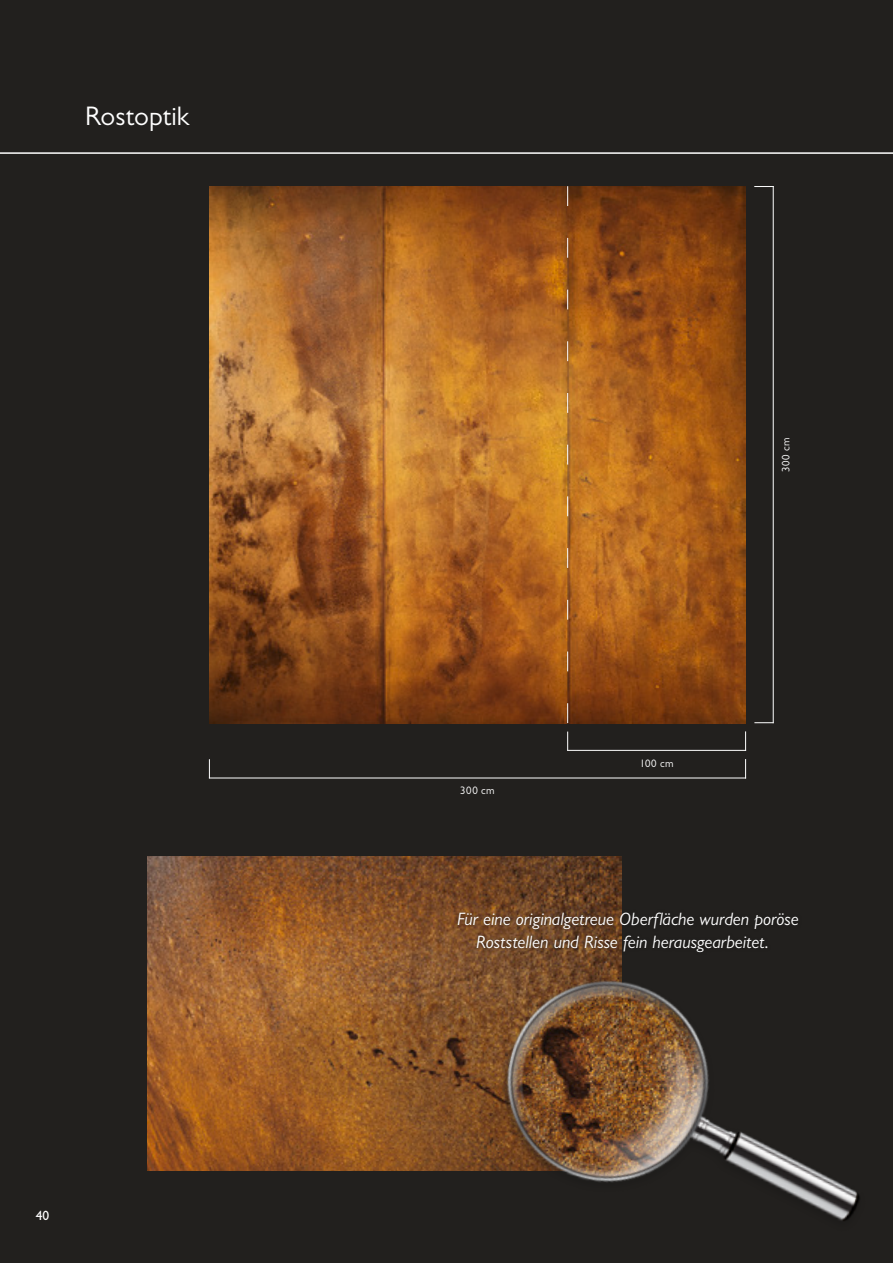
<style>
.page{position:relative;width:893px;height:1263px;background:#22201e}
.page>*{position:absolute;margin:0;border:0;box-sizing:border-box;transform-origin:0 0}
.Produktgruppe_-_weis{font:27px "Gill Sans MT Pro";color:#fff}
.t1{font:italic 18px "Gill Sans MT Pro";color:#fff}
.t2{font:500 13.5px "Gill Sans MT Pro";color:#fff}
.t3{font:10.8px "Gill Sans MT Pro";letter-spacing:.045em;color:#fff}
</style>
<div class="page">
<img style="left:209px;top:186px;width:537px;height:537px">
<img style="left:147px;top:857px;width:475px;height:314px">
<div style="left:454px;top:909px;width:348px;height:45px;background:#1a1918;opacity:.75"></div>
<svg style="left:567px;top:186px;width:1px;height:537px"></svg>
<svg style="left:567px;top:731px;width:1px;height:20px"></svg>
<hr style="left:568px;top:750px;width:178px;height:1px;background:#fff">
<svg style="left:745px;top:732px;width:1px;height:18px"></svg>
<svg style="left:209px;top:759px;width:1px;height:19px"></svg>
<hr style="left:209px;top:778px;width:537px;height:1px;background:#fff">
<svg style="left:745px;top:759px;width:1px;height:19px"></svg>
<svg style="left:754px;top:722px;width:19px;height:1px"></svg>
<hr style="left:773px;top:187px;width:1px;height:536px;background:#fff">
<svg style="left:755px;top:186px;width:18px;height:1px"></svg>
<hr style="left:0;top:152px;width:893px;height:2px;background:#fff">
<img style="left:470px;top:945px;width:390px;height:276px">
<p class="Produktgruppe_-_weis" style="left:85px;top:100px;width:106px">Rostoptik</p>
<p class="t2" style="left:36px;top:1208px;width:15px">40</p>
<p class="t3" style="left:460px;top:784px;width:36px">300 cm</p>
<p class="t3" style="left:780px;top:472px;width:36px;rotate:-90deg">300 cm</p>
<p class="t3" style="left:640px;top:757px;width:35px">100 cm</p>
<p class="t1" style="left:457px;top:909px;width:343px">Für eine originalgetreue Oberfläche wurden poröse</p>
<p class="t1" style="left:476px;top:931px;width:294px">Roststellen und Risse fein herausgearbeitet.</p>
</div>
